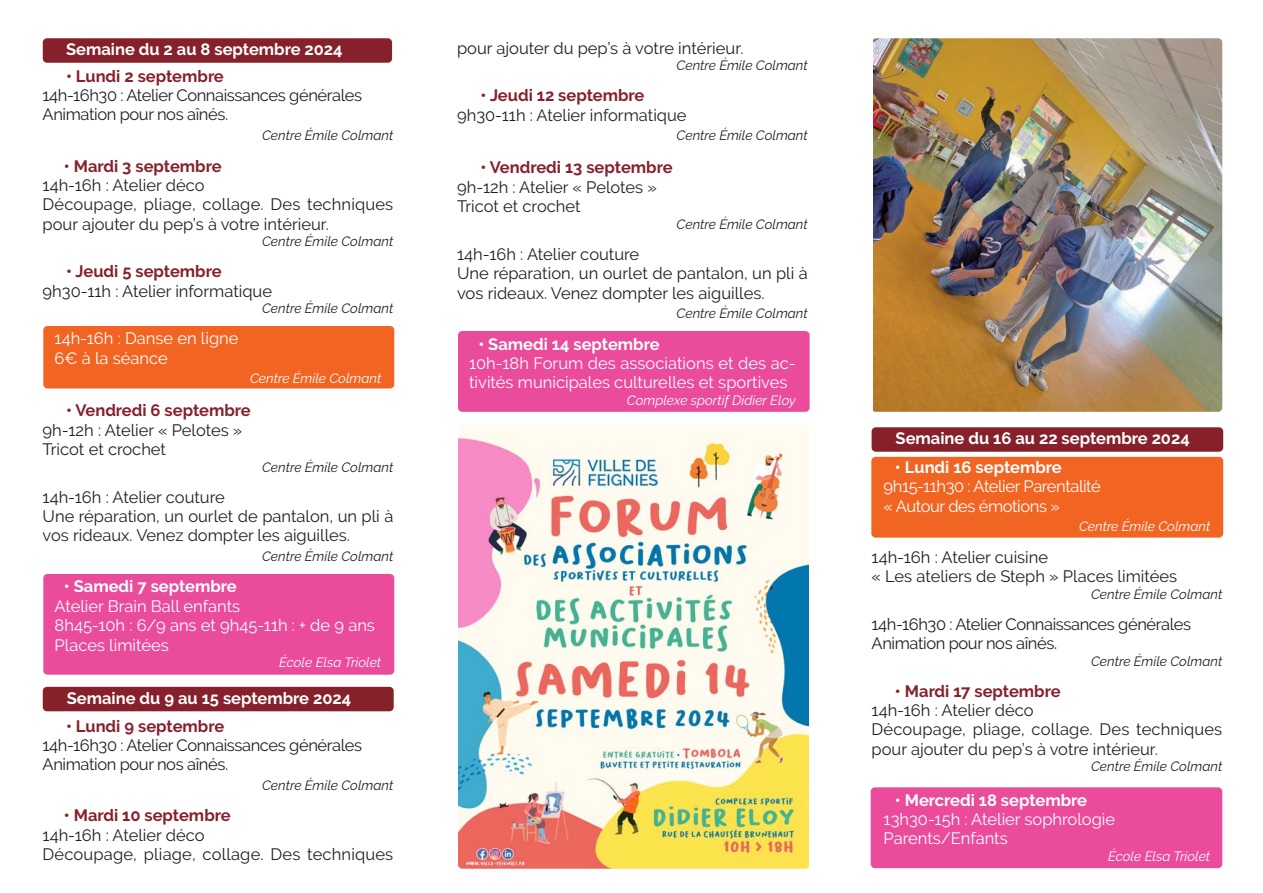
<style>
.page{position:relative;width:1263px;height:893px;background:#fff}
.page>*{position:absolute;margin:0;border:0;box-sizing:border-box;transform-origin:0 0}
.t1{font:16.5px/19.4px "Raleway";color:#231f20}
.t2{font:16.5px/19.4px "Raleway";color:#fff}
.t3{font:16.5px/19.4px "Raleway";letter-spacing:-.025em;color:#231f20}
.t4{font:700 16.5px "Raleway";color:#86212c}
.t5{font:700 16.5px "Raleway";color:#fff}
.t6{font:16.5px/19.4px "Raleway";letter-spacing:-.025em;color:#fff}
.t7{font:italic 13.5px "Raleway";color:#231f20}
.t8{font:italic 13.5px "Raleway";color:#fff}
</style>
<div class="page">
<div style="left:871px;top:787px;width:351px;height:81px;background:#ea4b9b;border-radius:4px"></div>
<div style="left:871px;top:457px;width:352px;height:81px;background:#f26421;border-radius:4px"></div>
<div style="left:458px;top:331px;width:352px;height:81px;background:#ea4b9b;border-radius:4px"></div>
<div style="left:43px;top:574px;width:351px;height:101px;background:#ea4b9b;border-radius:4px"></div>
<div style="left:43px;top:326px;width:351px;height:62px;background:#f26421;border-radius:4px"></div>
<div style="left:43px;top:687px;width:351px;height:24px;background:#86212c;border-radius:4px"></div>
<div style="left:43px;top:38px;width:349px;height:25px;background:#86212c;border-radius:4px"></div>
<img style="left:458px;top:425px;width:350px;height:444px;border-radius:4px">
<div style="left:871px;top:427px;width:352px;height:25px;background:#86212c;border-radius:4px"></div>
<img style="left:873px;top:38px;width:349px;height:374px">
<p class="t5" style="left:66px;top:40px;width:278px">Semaine du 2 au 8 septembre 2024</p>
<p class="t4" style="left:66px;top:66px;width:159px">• Lundi 2 septembre</p>
<p class="t3" style="left:43px;top:86px;width:321px">14h-16h30 : Atelier Connaissances générales<br>Animation pour nos aînés.</p>
<p class="t7" style="left:262px;top:127px;width:133px">Centre Émile Colmant</p>
<p class="t4" style="left:64px;top:156px;width:159px">• Mardi 3 septembre</p>
<p class="t1" style="left:43px;top:175px;width:352px">14h-16h : Atelier déco<br>Découpage, pliage, collage. Des techniques pour ajouter du pep’s à votre intérieur.</p>
<p class="t7" style="left:262px;top:234px;width:133px">Centre Émile Colmant</p>
<p class="t4" style="left:66px;top:262px;width:157px">• Jeudi 5 septembre</p>
<p class="t1" style="left:43px;top:281px;width:231px">9h30-11h : Atelier informatique</p>
<p class="t7" style="left:262px;top:300px;width:133px">Centre Émile Colmant</p>
<p class="t2" style="left:55px;top:329px;width:185px">14h-16h : Danse en ligne<br>6€ à la séance</p>
<p class="t8" style="left:250px;top:370px;width:133px">Centre Émile Colmant</p>
<p class="t4" style="left:66px;top:400px;width:186px">• Vendredi 6 septembre</p>
<p class="t1" style="left:43px;top:420px;width:201px">9h-12h : Atelier « Pelotes »<br>Tricot et crochet</p>
<p class="t7" style="left:262px;top:459px;width:133px">Centre Émile Colmant</p>
<p class="t1" style="left:43px;top:487px;width:352px">14h-16h : Atelier couture<br>Une réparation, un ourlet de pantalon, un pli à vos rideaux. Venez dompter les aiguilles.</p>
<p class="t7" style="left:262px;top:548px;width:133px">Centre Émile Colmant</p>
<p class="t5" style="left:64px;top:577px;width:174px">• Samedi 7 septembre</p>
<p class="t2" style="left:55px;top:596px;width:322px">Atelier Brain Ball enfants<br>8h45-10h : 6/9 ans et 9h45-11h : + de 9 ans<br>Places limitées</p>
<p class="t8" style="left:279px;top:654px;width:104px">École Elsa Triolet</p>
<p class="t5" style="left:67px;top:688px;width:286px">Semaine du 9 au 15 septembre 2024</p>
<p class="t4" style="left:66px;top:716px;width:160px">• Lundi 9 septembre</p>
<p class="t3" style="left:43px;top:735px;width:321px">14h-16h30 : Atelier Connaissances générales<br>Animation pour nos aînés.</p>
<p class="t7" style="left:262px;top:777px;width:133px">Centre Émile Colmant</p>
<p class="t4" style="left:64px;top:806px;width:168px">• Mardi 10 septembre</p>
<p class="t1" style="left:43px;top:825px;width:352px">14h-16h : Atelier déco<br>Découpage, pliage, collage. Des techniques</p>
<p class="t1" style="left:457px;top:38px;width:288px">pour ajouter du pep’s à votre intérieur.</p>
<p class="t7" style="left:677px;top:58px;width:133px">Centre Émile Colmant</p>
<p class="t4" style="left:480px;top:86px;width:165px">• Jeudi 12 septembre</p>
<p class="t1" style="left:457px;top:105px;width:231px">9h30-11h : Atelier informatique</p>
<p class="t7" style="left:677px;top:127px;width:133px">Centre Émile Colmant</p>
<p class="t4" style="left:480px;top:158px;width:194px">• Vendredi 13 septembre</p>
<p class="t1" style="left:457px;top:177px;width:201px">9h-12h : Atelier « Pelotes »<br>Tricot et crochet</p>
<p class="t7" style="left:677px;top:216px;width:133px">Centre Émile Colmant</p>
<p class="t1" style="left:457px;top:244px;width:352px">14h-16h : Atelier couture<br>Une réparation, un ourlet de pantalon, un pli à vos rideaux. Venez dompter les aiguilles.</p>
<p class="t7" style="left:677px;top:305px;width:133px">Centre Émile Colmant</p>
<p class="t5" style="left:478px;top:334px;width:183px">• Samedi 14 septembre</p>
<p class="t2" style="left:469px;top:354px;width:328px">10h-18h Forum des associations et des ac&shy;tivités municipales culturelles et sportives</p>
<p class="t8" style="left:627px;top:392px;width:170px">Complexe sportif Didier Eloy</p>
<p class="t5" style="left:895px;top:429px;width:296px">Semaine du 16 au 22 septembre 2024</p>
<p class="t5" style="left:895px;top:457px;width:168px">• Lundi 16 septembre</p>
<p class="t6" style="left:883px;top:477px;width:219px">9h15-11h30 : Atelier Parentalité « Autour des émotions »</p>
<p class="t8" style="left:1079px;top:518px;width:133px">Centre Émile Colmant</p>
<p class="t1" style="left:871px;top:547px;width:307px">14h-16h : Atelier cuisine<br>« Les ateliers de Steph » Places limitées</p>
<p class="t7" style="left:1091px;top:586px;width:133px">Centre Émile Colmant</p>
<p class="t3" style="left:871px;top:614px;width:321px">14h-16h30 : Atelier Connaissances générales<br>Animation pour nos aînés.</p>
<p class="t7" style="left:1091px;top:653px;width:133px">Centre Émile Colmant</p>
<p class="t4" style="left:895px;top:681px;width:167px">• Mardi 17 septembre</p>
<p class="t1" style="left:871px;top:700px;width:352px">14h-16h : Atelier déco<br>Découpage, pliage, collage. Des techniques pour ajouter du pep’s à votre intérieur.</p>
<p class="t7" style="left:1091px;top:758px;width:133px">Centre Émile Colmant</p>
<p class="t5" style="left:895px;top:790px;width:194px">• Mercredi 18 septembre</p>
<p class="t2" style="left:883px;top:810px;width:233px">13h30-15h : Atelier sophrologie<br>Parents/Enfants</p>
<p class="t8" style="left:1108px;top:848px;width:104px">École Elsa Triolet</p>
</div>
